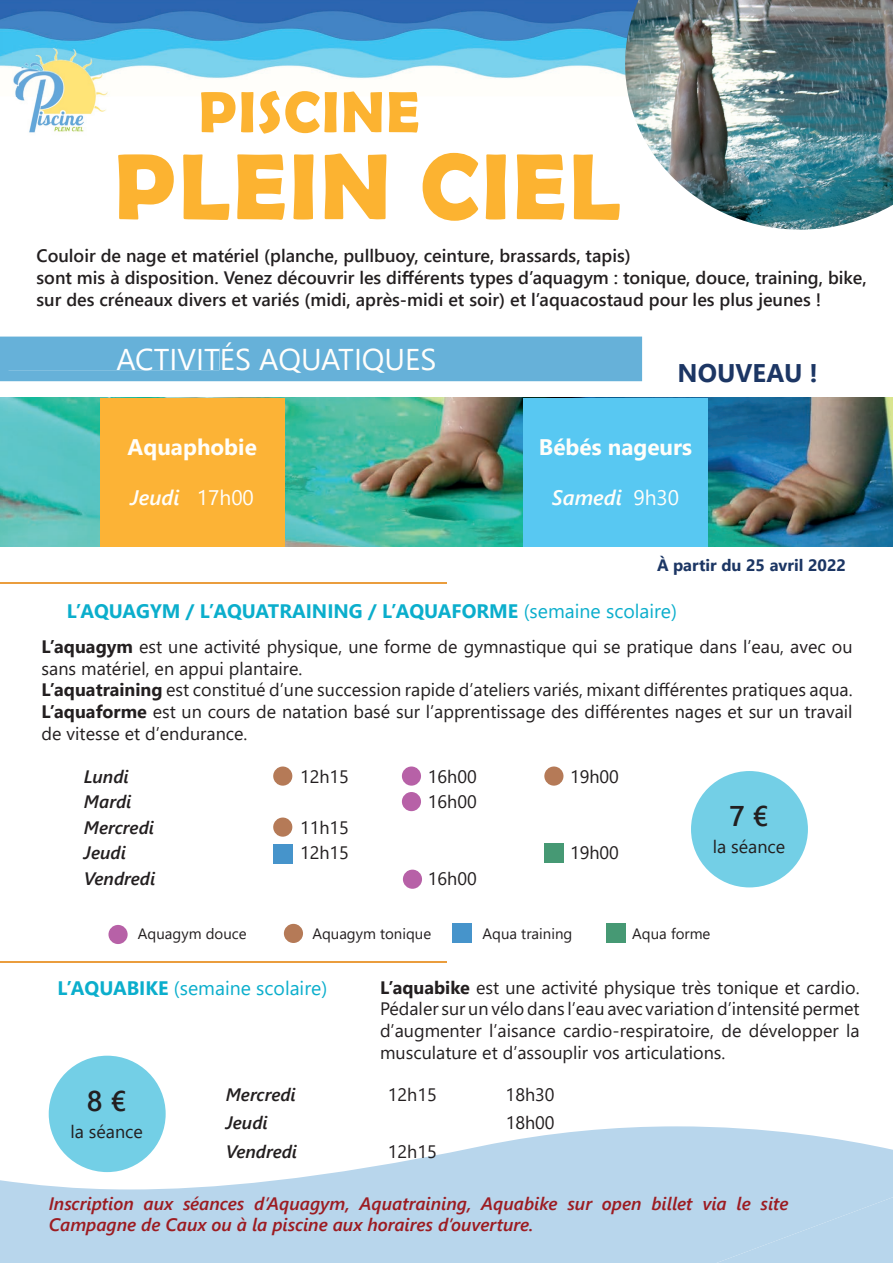
<style>
.page{position:relative;width:893px;height:1263px;background:#fff}
.page>*{position:absolute;margin:0;border:0;box-sizing:border-box;transform-origin:0 0}
.t1{font:700 94.5px "Berlin Sans FB Demi";letter-spacing:.03em;color:#fcb331}
.t2{font:700 58.5px "Berlin Sans FB Demi";letter-spacing:.03em;color:#fcb331}
.t3{font:30px "Segoe UI";color:#fffefb}
.t4{font:600 28.5px "Segoe UI";color:#231f20}
.t5{font:700 25.5px "Segoe UI";color:#1c3664}
.t6{font:700 22.5px "Segoe UI";color:#fffefa}
.t7{font:italic 600 21px "Segoe UI";color:#fffefa}
.t8{font:700 19.5px "Segoe UI";color:#0baecc}
.t9{font:19.5px "Segoe UI";color:#0baecc}
.t10{font:18px/21.6px "Segoe UI";color:#231f20}
.t11{font:600 18px/21.6px "Segoe UI";color:#231f20}
.t12{font:italic 600 18px/21.6px "Segoe UI";color:#9c1c22}
.t13{font:italic 600 18px "Segoe UI";color:#231f20}
.t14{font:700 16.5px "Segoe UI";color:#1c3664}
.t15{font:15px "Segoe UI";color:#231f20}
.s1{color:#fff}
.s2{font-weight:400;font-style:normal}
.s3{font-weight:400}
.s4{font-weight:700}
</style>
<div class="page">
<img style="left:0;top:398px;width:893px;height:148px">
<img style="left:0;top:0;width:625px;height:79px">
<img style="left:625px;top:0;width:268px;height:230px">
<svg style="left:0;top:1126px;width:893px;height:137px;fill:#b8d6ec"></svg>
<div style="left:691px;top:771px;width:117px;height:116px;background:#73cfe6;border-radius:50%"></div>
<div style="left:403px;top:870px;width:19px;height:19px;background:#b761a7;border-radius:50%"></div>
<div style="left:273px;top:844px;width:19px;height:19px;background:#4694cb"></div>
<div style="left:108px;top:925px;width:20px;height:19px;background:#b761a7;border-radius:50%"></div>
<div style="left:284px;top:924px;width:19px;height:19px;background:#b57a57;border-radius:50%"></div>
<div style="left:453px;top:924px;width:19px;height:19px;background:#4694cb"></div>
<div style="left:402px;top:766px;width:19px;height:20px;background:#b761a7;border-radius:50%"></div>
<div style="left:402px;top:792px;width:19px;height:19px;background:#b761a7;border-radius:50%"></div>
<div style="left:273px;top:766px;width:19px;height:20px;background:#b57a57;border-radius:50%"></div>
<div style="left:273px;top:817px;width:19px;height:20px;background:#b57a57;border-radius:50%"></div>
<div style="left:544px;top:766px;width:19px;height:20px;background:#b57a57;border-radius:50%"></div>
<div style="left:606px;top:924px;width:19px;height:19px;background:#469974"></div>
<div style="left:544px;top:843px;width:19px;height:19px;background:#469974"></div>
<div style="left:49px;top:1056px;width:117px;height:116px;background:#73cfe6;border-radius:50%"></div>
<hr style="left:0;top:961px;width:447px;height:1px;background:#ea9d3d">
<hr style="left:0;top:582px;width:447px;height:2px;background:#ea9d3d">
<img style="left:13px;top:45px;width:98px;height:88px">
<div style="left:523px;top:398px;width:185px;height:148px;background:#58c8f2"></div>
<div style="left:100px;top:398px;width:185px;height:148px;background:#fcb336"></div>
<div style="left:0;top:337px;width:642px;height:44px;background:#66b1d9"></div>
<div style="left:9px;top:348px;width:210px;height:22px;background:#66b1d9"></div>
<div style="left:223px;top:342px;width:212px;height:31px;background:#66b1d9"></div>
<h2 class="t2" style="left:199px;top:78px;width:222px">PISCINE</h2>
<h1 class="t1" style="left:114px;top:132px;width:508px">PLEIN CIEL</h1>
<p class="t11" style="left:37px;top:244px;width:832px">Couloir de nage et matériel (planche, pullbuoy, ceinture, brassards, tapis)<br>sont mis à disposition. Venez découvrir les différents types d’aquagym : tonique, douce, training, bike, sur des créneaux divers et variés (midi, après-midi et soir) et l’aquacostaud pour les plus jeunes !</p>
<h3 class="t3" style="left:117px;top:331px;width:321px"><span class="s1">ACTIVIT</span>ÉS AQUATIQUES</h3>
<p class="t6" style="left:128px;top:426px;width:131px">Aquaphobie</p>
<p class="t7" style="left:130px;top:478px;width:125px">Jeudi <span class="s2">17h00</span></p>
<h3 class="t5" style="left:678px;top:349px;width:142px">NOUVEAU !</h3>
<p class="t6" style="left:539px;top:426px;width:155px">Bébés nageurs</p>
<p class="t7" style="left:552px;top:478px;width:129px">Samedi <span class="s2">9h30</span></p>
<p class="t14" style="left:657px;top:550px;width:190px">À partir du 25 avril 2022</p>
<p class="t8" style="left:67px;top:593px;width:611px">L’AQUAGYM / L’AQUATRAINING / L’AQUAFORME <span class="s3">(semaine scolaire)</span></p>
<p class="t10" style="left:42px;top:634px;width:812px"><span class="s4">L’aquagym</span> est une activité physique, une forme de gymnastique qui se pratique dans l’eau, avec ou sans matériel, en appui plantaire.<br><span class="s4">L’aquatraining</span> est constitué d’une succession rapide d’ateliers variés, mixant différentes pratiques aqua.<br><span class="s4">L’aquaforme</span> est un cours de natation basé sur l’apprentissage des différentes nages et sur un travail de vitesse et d’endurance.</p>
<p class="t13" style="left:84px;top:759px;width:46px">Lundi</p>
<p class="t10" style="left:300px;top:764px;width:50px">12h15</p>
<p class="t10" style="left:428px;top:764px;width:50px">16h00</p>
<p class="t10" style="left:570px;top:764px;width:50px">19h00</p>
<p class="t13" style="left:84px;top:785px;width:49px">Mardi</p>
<p class="t10" style="left:428px;top:789px;width:50px">16h00</p>
<p class="t13" style="left:84px;top:810px;width:72px">Mercredi</p>
<p class="t10" style="left:300px;top:815px;width:50px">11h15</p>
<p class="t13" style="left:84px;top:836px;width:43px">Jeudi</p>
<p class="t10" style="left:300px;top:840px;width:50px">12h15</p>
<p class="t10" style="left:570px;top:840px;width:50px">19h00</p>
<p class="t13" style="left:84px;top:861px;width:73px">Vendredi</p>
<p class="t10" style="left:428px;top:866px;width:50px">16h00</p>
<h3 class="t4" style="left:729px;top:789px;width:40px">7 €</h3>
<p class="t10" style="left:713px;top:834px;width:74px">la séance</p>
<p class="t15" style="left:138px;top:919px;width:110px">Aquagym douce</p>
<p class="t15" style="left:312px;top:919px;width:120px">Aquagym tonique</p>
<p class="t15" style="left:483px;top:919px;width:91px">Aqua training</p>
<p class="t15" style="left:632px;top:919px;width:80px">Aqua forme</p>
<p class="t10" style="left:380px;top:975px;width:481px;text-align:justify"><span class="s4">L’aquabike</span> est une activité physique très tonique et cardio.<br>Pédaler sur un vélo dans l’eau avec variation d’intensité permet d’augmenter l’aisance cardio-respiratoire, de développer la musculature et d’assouplir vos articulations.</p>
<p class="t9" style="left:57px;top:969px;width:271px"><span class="s4">L’AQUABIKE</span> (semaine scolaire)</p>
<h3 class="t4" style="left:87px;top:1074px;width:41px">8 €</h3>
<p class="t10" style="left:70px;top:1119px;width:74px">la séance</p>
<p class="t13" style="left:226px;top:1077px;width:72px">Mercredi</p>
<p class="t10" style="left:388px;top:1082px;width:50px">12h15</p>
<p class="t10" style="left:506px;top:1082px;width:50px">18h30</p>
<p class="t13" style="left:226px;top:1106px;width:43px">Jeudi</p>
<p class="t10" style="left:506px;top:1110px;width:50px">18h00</p>
<p class="t13" style="left:226px;top:1134px;width:73px">Vendredi</p>
<p class="t10" style="left:388px;top:1139px;width:50px">12h15</p>
<p class="t12" style="left:49px;top:1189px;width:741px">Inscription aux séances d’Aquagym, Aquatraining, Aquabike sur open billet via le site<br>Campagne de Caux ou à la piscine aux horaires d’ouverture.</p>
</div>
